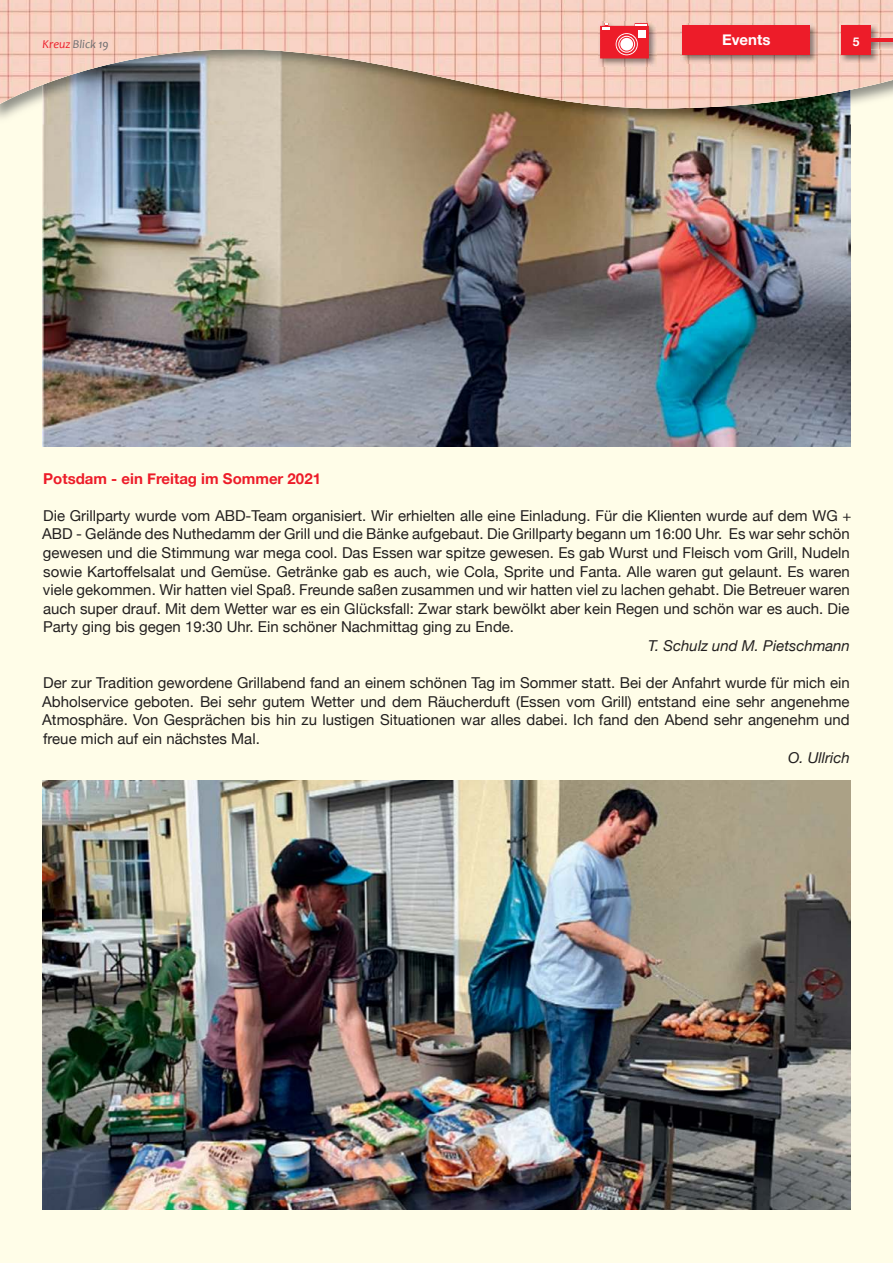
<style>
.page{position:relative;width:893px;height:1263px;background:#fffde8}
.page>*{position:absolute;margin:0;border:0;box-sizing:border-box;transform-origin:0 0}
.t1{font:15px/18.6px "Helvetica Neue";color:#221f1f}
.t2{font:italic 15px "Helvetica Neue";color:#221f1f}
.t3{font:700 15px "Helvetica Neue";color:#ed1c29}
.t4{font:700 15px "Helvetica Neue";color:#fff}
.t5{font:italic 12px "Candara";color:#6c6e70}
.t6{font:700 12px "Helvetica Neue";color:#fff}
.s1{color:#ed1c29}
</style>
<div class="page">
<img style="left:43px;top:125px;width:807px;height:321px">
<img style="left:0;top:108px;width:851px;height:17px">
<img style="left:0;top:0;width:893px;height:108px">
<img style="left:681px;top:24px;width:137px;height:39px">
<div style="left:682px;top:26px;width:128px;height:29px;background:#ed1c29"></div>
<img style="left:598px;top:21px;width:59px;height:45px">
<svg style="left:600px;top:23px;width:49px;height:35px"></svg>
<svg style="left:616px;top:33px;width:22px;height:22px"></svg>
<div style="left:616px;top:34px;width:21px;height:20px;border:2px solid #ed1c29;border-radius:50%"></div>
<div style="left:619px;top:37px;width:15px;height:14px;border:1px solid #ed1c29;border-radius:50%"></div>
<img style="left:879px;top:37px;width:14px;height:12px">
<hr style="left:850px;top:39px;width:43px;height:3px;background:#ed1c29">
<img style="left:839px;top:24px;width:40px;height:39px">
<img style="left:871px;top:39px;width:8px;height:3px">
<div style="left:841px;top:26px;width:30px;height:29px;background:#ed1c29"></div>
<img style="left:43px;top:780px;width:807px;height:430px">
<p class="t5" style="left:43px;top:40px;width:68px"><span class="s1">Kreuz</span> Blick 19</p>
<p class="t4" style="left:722px;top:28px;width:50px">Events</p>
<p class="t6" style="left:853px;top:35px;width:8px">5</p>
<p class="t3" style="left:43px;top:466px;width:279px">Potsdam - ein Freitag im Sommer 2021</p>
<p class="t1" style="left:42px;top:507px;width:811px">Die Grillparty wurde vom ABD-Team organisiert. Wir erhielten alle eine Einladung. Für die Klienten wurde auf dem WG + ABD - Gelände des Nuthedamm der Grill und die Bänke aufgebaut. Die Grillparty begann um 16:00 Uhr. Es war sehr schön gewesen und die Stimmung war mega cool. Das Essen war spitze gewesen. Es gab Wurst und Fleisch vom Grill, Nudeln sowie Kartoffelsalat und Gemüse. Getränke gab es auch, wie Cola, Sprite und Fanta. Alle waren gut gelaunt. Es waren viele gekommen. Wir hatten viel Spaß. Freunde saßen zusammen und wir hatten viel zu lachen gehabt. Die Betreuer waren auch super drauf. Mit dem Wetter war es ein Glücksfall: Zwar stark bewölkt aber kein Regen und schön war es auch. Die Party ging bis gegen 19:30 Uhr. Ein schöner Nachmittag ging zu Ende.</p>
<p class="t2" style="left:648px;top:640px;width:203px">T. Schulz und M. Pietschmann</p>
<p class="t1" style="left:42px;top:674px;width:809px;text-align:justify">Der zur Tradition gewordene Grillabend fand an einem schönen Tag im Sommer statt. Bei der Anfahrt wurde für mich ein Abholservice geboten. Bei sehr gutem Wetter und dem Räucherduft (Essen vom Grill) entstand eine sehr angenehme Atmosphäre. Von Gesprächen bis hin zu lustigen Situationen war alles dabei. Ich fand den Abend sehr angenehm und freue mich auf ein nächstes Mal.</p>
<p class="t2" style="left:788px;top:752px;width:63px">O. Ullrich</p>
</div>
